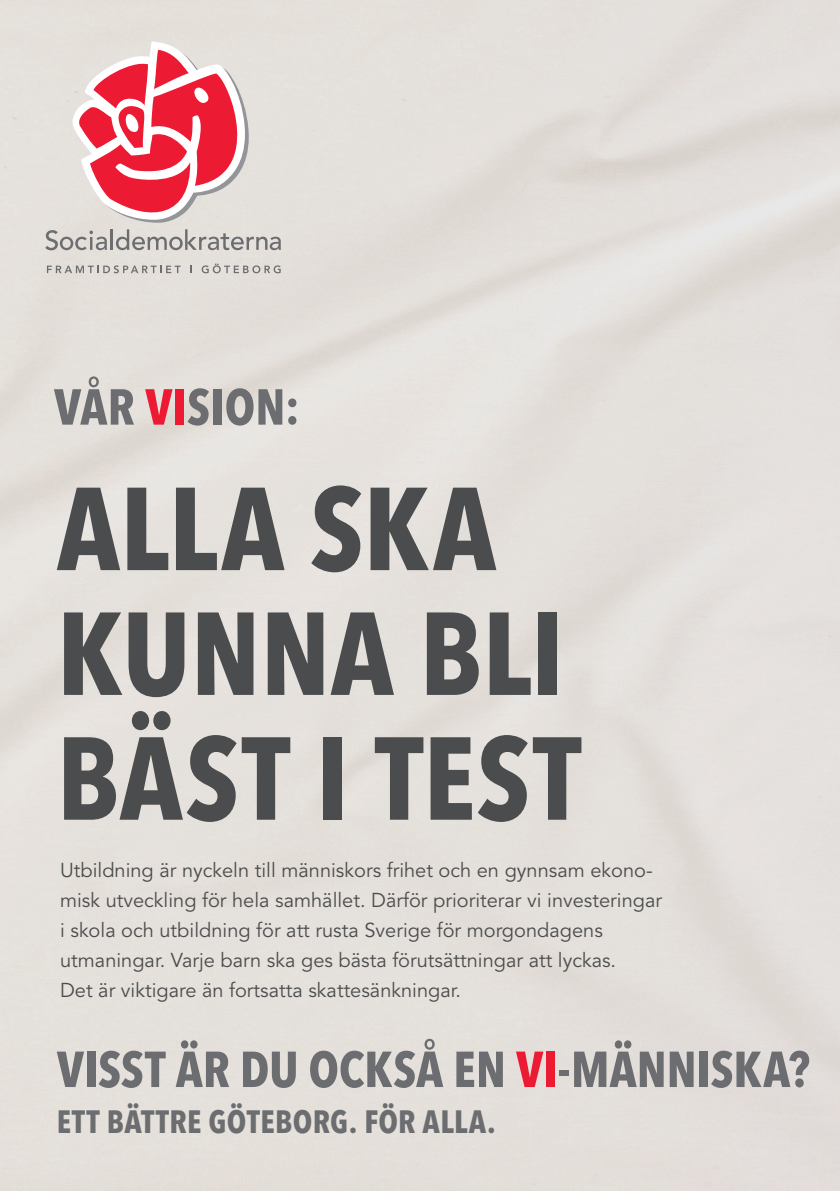
<style>
.page{position:relative;width:840px;height:1191px;background:#fff}
.page>*{position:absolute;margin:0;border:0;box-sizing:border-box;transform-origin:0 0}
.t1{font:700 condensed 116.4px/124.8px "Avenir Next LT Pro";color:#4b4c4d}
.t2{font:700 condensed 50px "Avenir Next LT Pro";color:#6c6d70}
.t3{font:700 condensed 32px "Avenir Next LT Pro";letter-spacing:.01em;color:#6c6d70}
.t4{font:20px/30px "Avenir LT Pro";color:#4b4c4d}
.s1{color:#ed1a33}
</style>
<div class="page">
<svg style="left:45px;top:230px;width:62px;height:20px"></svg>
<hr style="left:111px;top:229px;width:2px;height:21px;background:#6c6d70">
<svg style="left:116px;top:229px;width:165px;height:21px;background:#c3c0bd"></svg>
<svg style="left:72px;top:41px;width:192px;height:182px"></svg>
<svg style="left:47px;top:265px;width:133px;height:8px"></svg>
<svg style="left:201px;top:263px;width:79px;height:10px"></svg>
<p class="t2" style="left:54px;top:376px;width:247px">VÅR <span class="s1">VI</span>SION:</p>
<p class="t1" style="left:57px;top:466px;width:441px">ALLA SKA</p>
<p class="t1" style="left:57px;top:591px;width:525px">KUNNA BLI<br>BÄST I TEST</p>
<p class="t4" style="left:60px;top:855px;width:603px">Utbildning är nyckeln till människors frihet och en gynnsam ekono&shy;misk utveckling för hela samhället. Därför prioriterar vi investeringar i skola och utbildning för att rusta Sverige för morgondagens utmaningar. Varje barn ska ges bästa förutsättningar att lyckas.</p>
<p class="t4" style="left:60px;top:975px;width:402px">Det är viktigare än fortsatta skattesänkningar.</p>
<p class="t2" style="left:57px;top:1038px;width:754px">VISST ÄR DU OCKSÅ EN <span class="s1">VI</span>-MÄNNISKA?</p>
<p class="t3" style="left:57px;top:1102px;width:440px">ETT BÄTTRE GÖTEBORG. FÖR ALLA.</p>
</div>
